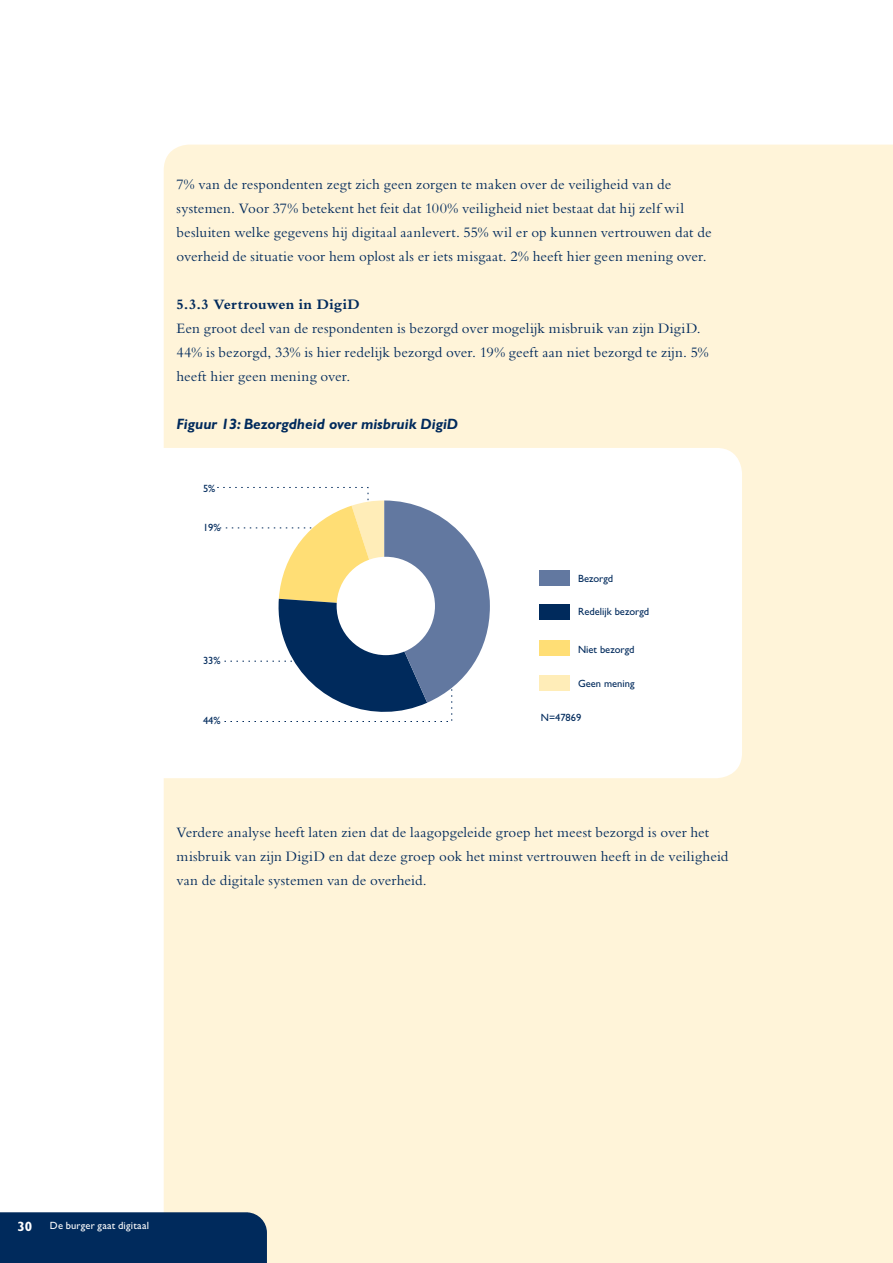
<style>
.page{position:relative;width:893px;height:1263px;background:#fff}
.page>*{position:absolute;margin:0;border:0;box-sizing:border-box;transform-origin:0 0}
.t1{font:15px/24px "Bembo Std";letter-spacing:.01em;color:#002a5c}
.t2{font:italic 700 15px "Gill Sans Std";color:#002a5c}
.t3{font:700 15px "Bembo Std";letter-spacing:.01em;color:#002a5c}
.t4{font:700 13.5px "Gill Sans MT Pro";color:#fff}
.t5{font:10.5px "Gill Sans Std";color:#002a5c}
.t6{font:500 10.5px "Gill Sans MT Pro";letter-spacing:.02em;color:#fff}
</style>
<div class="page">
<div style="left:164px;top:145px;width:729px;height:1118px;background:#fff4d9"></div>
<div style="left:0;top:1212px;width:267px;height:51px;background:#002a5c"></div>
<div style="left:83px;top:448px;width:659px;height:330px;background:#fff;border-radius:26px"></div>
<div style="left:540px;top:675px;width:30px;height:16px;background:#ffedb8"></div>
<div style="left:539px;top:570px;width:30px;height:16px;background:#6278a0"></div>
<div style="left:539px;top:604px;width:30px;height:16px;background:#002a5c"></div>
<div style="left:539px;top:640px;width:30px;height:16px;background:#ffde75"></div>
<svg style="left:217px;top:487px;width:273px;height:235px"></svg>
<p class="t1" style="left:176px;top:172px;width:537px">7% van de respondenten zegt zich geen zorgen te maken over de veiligheid van de systemen. Voor 37% betekent het feit dat 100% veiligheid niet bestaat dat hij zelf wil besluiten welke gegevens hij digitaal aanlevert. 55% wil er op kunnen vertrouwen dat de overheid de situatie voor hem oplost als er iets misgaat. 2% heeft hier geen mening over.</p>
<p class="t3" style="left:176px;top:296px;width:185px">5.3.3 Vertrouwen in DigiD</p>
<p class="t1" style="left:176px;top:316px;width:534px">Een groot deel van de respondenten is bezorgd over mogelijk misbruik van zijn DigiD.<br>44% is bezorgd, 33% is hier redelijk bezorgd over. 19% geeft aan niet bezorgd te zijn. 5% heeft hier geen mening over.</p>
<p class="t2" style="left:176px;top:416px;width:283px">Figuur 13: Bezorgdheid over misbruik DigiD</p>
<p class="t5" style="left:203px;top:482px;width:14px">5%</p>
<p class="t5" style="left:203px;top:521px;width:19px">19%</p>
<p class="t5" style="left:203px;top:655px;width:19px">33%</p>
<p class="t5" style="left:578px;top:572px;width:37px">Bezorgd</p>
<p class="t5" style="left:578px;top:606px;width:73px">Redelijk bezorgd</p>
<p class="t5" style="left:578px;top:644px;width:58px">Niet bezorgd</p>
<p class="t5" style="left:578px;top:677px;width:58px">Geen mening</p>
<p class="t5" style="left:203px;top:715px;width:19px">44%</p>
<p class="t5" style="left:541px;top:712px;width:42px">N=47869</p>
<p class="t1" style="left:176px;top:820px;width:553px">Verdere analyse heeft laten zien dat de laagopgeleide groep het meest bezorgd is over het misbruik van zijn DigiD en dat deze groep ook het minst vertrouwen heeft in de veiligheid van de digitale systemen van de overheid.</p>
<p class="t4" style="left:18px;top:1218px;width:16px">30</p>
<p class="t6" style="left:50px;top:1219px;width:144px">Komt een kind b j de buurvrouw</p>
<p class="t6" style="left:50px;top:1219px;width:101px">De burger gaat digitaal</p>
</div>
